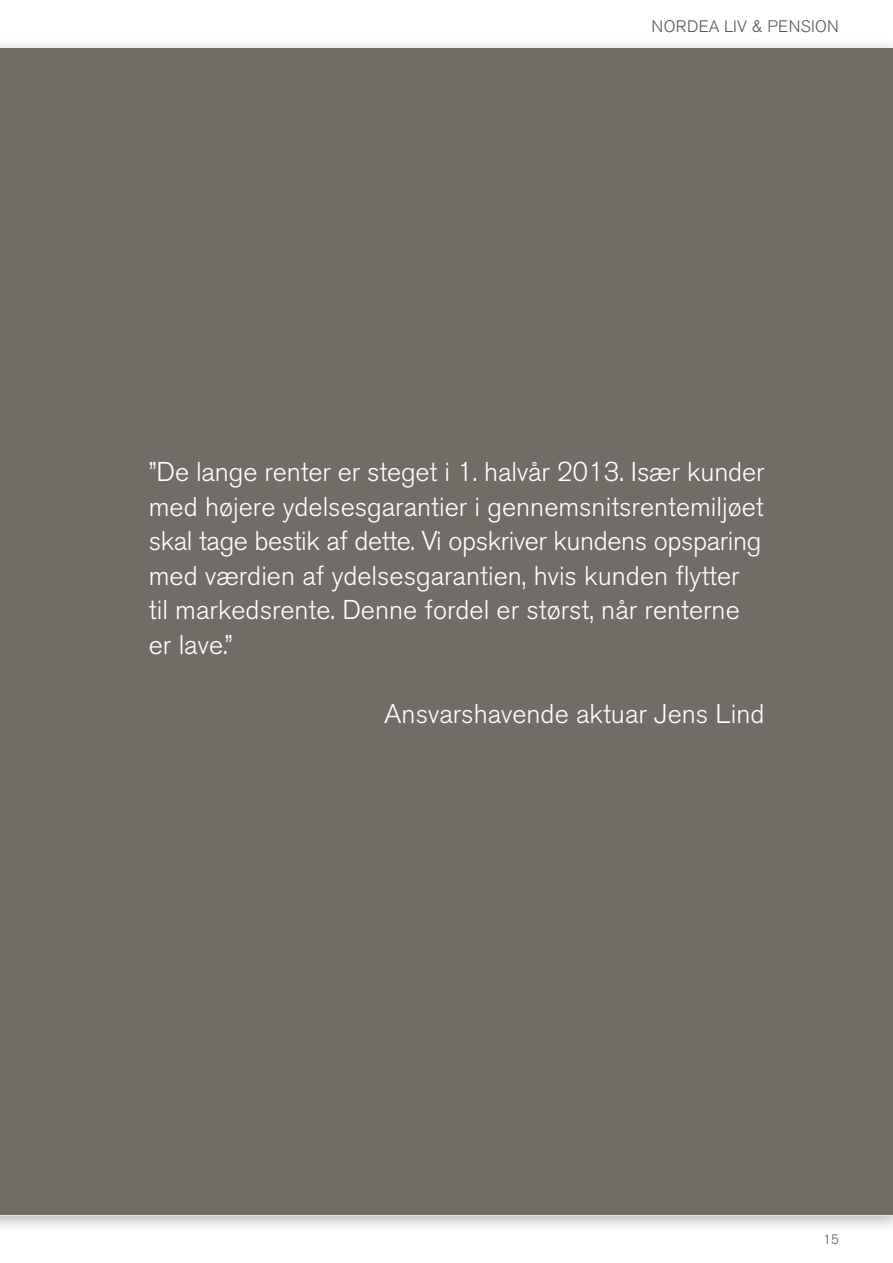
<style>
.page{position:relative;width:893px;height:1263px;background:#fff}
.page>*{position:absolute;margin:0;border:0;box-sizing:border-box;transform-origin:0 0}
.Main_heading__inside{font:300 27px/34.5px "Akzidenz Grotesk BE";color:#fff}
.t1{font:300 16.5px "Akzidenz Grotesk BE";letter-spacing:.02em;color:#57585a}
.t2{font:300 13.5px "Akzidenz Grotesk BE";color:#57585a}
</style>
<div class="page">
<div style="left:0;top:38px;width:893px;height:1195px;background:#231f20;opacity:.35"></div>
<div style="left:0;top:48px;width:893px;height:1167px;background:#716d66"></div>
<p class="t1" style="left:652px;top:17px;width:189px">NORDEA LIV &amp; PENSION</p>
<p class="Main_heading__inside" style="left:149px;top:455px;width:617px">”De lange renter er steget i 1. halvår 2013. Især kunder med højere ydelsesgarantier i gennemsnitsrentemiljøet skal tage bestik af dette. Vi opskriver kundens opsparing med værdien af ydelsesgarantien, hvis kunden flytter til markedsrente. Denne fordel er størst, når renterne er lave.”</p>
<p class="Main_heading__inside" style="left:384px;top:697px;width:382px">Ansvarshavende aktuar Jens Lind</p>
<p class="t2" style="left:823px;top:1232px;width:17px">15</p>
</div>
